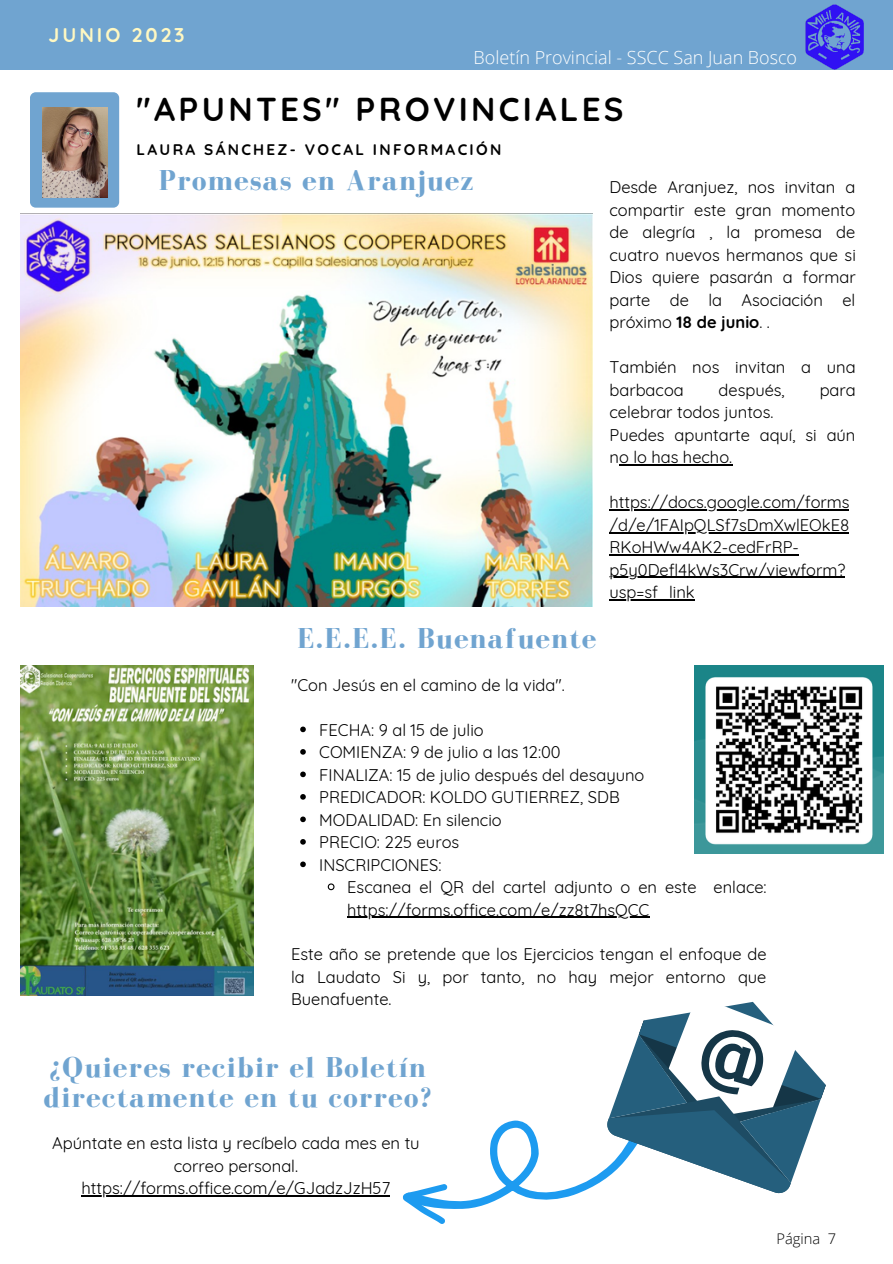
<style>
.page{position:relative;width:893px;height:1264px;background:#fff}
.page>*{position:absolute;margin:0;border:0;box-sizing:border-box;transform-origin:0 0}
.t1{font:700 33px "Quicksand";letter-spacing:.1em;color:#000}
.t2{font:700 29.55px/29.2px "Bodoni FLF";letter-spacing:.045em;color:#70a4d0}
.t3{font:700 19.8px "Quicksand";letter-spacing:.15em;color:#fff8c2}
.t4{font:300 18px "Open Sans";color:#fff}
.t5{font:16.65px/22.5px "Quicksand";color:#000;text-align:center}
.t6{font:16.5px/22.5px "Quicksand";color:#000}
.t7{font:700 15.3px "Quicksand";letter-spacing:.15em;color:#000}
.t8{font:300 14.7px "Open Sans";color:#000}
.s1{font-weight:700}
</style>
<div class="page">
<div style="left:0;top:1px;width:892px;height:69px;background:#70a4d0"></div>
<img style="left:805px;top:5px;width:59px;height:65px">
<div style="left:30px;top:92px;width:89px;height:116px;background:#70a4d0;border-radius:6px"></div>
<img style="left:42px;top:107px;width:65px;height:90px">
<img style="left:20px;top:665px;width:233px;height:330px">
<img style="left:694px;top:665px;width:189px;height:189px">
<svg style="left:300px;top:726px;width:6px;height:6px"></svg>
<svg style="left:300px;top:749px;width:6px;height:5px"></svg>
<svg style="left:300px;top:771px;width:6px;height:6px"></svg>
<svg style="left:300px;top:794px;width:6px;height:5px"></svg>
<svg style="left:300px;top:816px;width:6px;height:6px"></svg>
<svg style="left:300px;top:839px;width:6px;height:5px"></svg>
<svg style="left:300px;top:861px;width:6px;height:6px"></svg>
<svg style="left:327px;top:883px;width:8px;height:8px"></svg>
<hr style="left:347px;top:916px;width:302px;height:1px;background:#000">
<svg style="left:402px;top:1001px;width:423px;height:223px"></svg>
<img style="left:20px;top:213px;width:572px;height:393px">
<hr style="left:81px;top:1195px;width:309px;height:1px;background:#000">
<hr style="left:619px;top:464px;width:113px;height:1px;background:#000">
<hr style="left:609px;top:509px;width:240px;height:1px;background:#000">
<hr style="left:609px;top:532px;width:240px;height:1px;background:#000">
<hr style="left:609px;top:554px;width:189px;height:1px;background:#000">
<hr style="left:609px;top:577px;width:236px;height:1px;background:#000">
<hr style="left:609px;top:599px;width:85px;height:1px;background:#000">
<p class="t3" style="left:49px;top:22px;width:138px">JUNIO 2023</p>
<p class="t4" style="left:473px;top:45px;width:325px">Boletín Provincial - SSCC San Juan Bosco</p>
<p class="t1" style="left:137px;top:88px;width:488px">"APUNTES" PROVINCIALES</p>
<p class="t7" style="left:137px;top:140px;width:366px">LAURA SÁNCHEZ- VOCAL INFORMACIÓN</p>
<p class="t2" style="left:159px;top:165px;width:316px">Promesas en Aranjuez</p>
<p class="t2" style="left:297px;top:623px;width:300px">E.E.E.E. Buenafuente</p>
<p class="t6" style="left:291px;top:673px;width:275px">"Con Jesús en el camino de la vida".</p>
<p class="t6" style="left:609px;top:176px;width:248px;text-align:justify">Desde Aranjuez, nos invitan a compartir este gran momento de alegría , la promesa de cuatro nuevos hermanos que si Dios quiere pasarán a formar parte de la Asociación el próximo <span class="s1">18 de junio</span>. .</p>
<p class="t6" style="left:609px;top:356px;width:248px">También nos invitan a una barbacoa</p>
<p class="t6" style="left:718px;top:378px;width:68px">después,</p>
<p class="t6" style="left:819px;top:378px;width:38px">para</p>
<p class="t6" style="left:609px;top:401px;width:165px">celebrar todos juntos.</p>
<p class="t6" style="left:609px;top:423px;width:247px">Puedes apuntarte aquí, si aún no lo has hecho.</p>
<p class="t6" style="left:609px;top:491px;width:241px">https://docs.google.com/forms /d/e/1FAIpQLSf7sDmXwlEOkE8<br>RKoHWw4AK2-cedFrRP&shy;p5y0Defl4kWs3Crw/viewform? usp=sf_link</p>
<p class="t6" style="left:319px;top:718px;width:166px">FECHA: 9 al 15 de julio</p>
<p class="t6" style="left:319px;top:740px;width:243px">COMIENZA: 9 de julio a las 12:00</p>
<p class="t6" style="left:319px;top:763px;width:327px">FINALIZA: 15 de julio después del desayuno</p>
<p class="t6" style="left:319px;top:785px;width:302px">PREDICADOR: KOLDO GUTIERREZ, SDB</p>
<p class="t6" style="left:319px;top:808px;width:184px">MODALIDAD: En silencio</p>
<p class="t6" style="left:319px;top:830px;width:141px">PRECIO: 225 euros</p>
<p class="t6" style="left:319px;top:853px;width:124px">INSCRIPCIONES:</p>
<p class="t6" style="left:347px;top:875px;width:421px">Escanea el QR del cartel adjunto o en este enlace: https://forms.office.com/e/zz8t7hsQCC</p>
<p class="t6" style="left:291px;top:943px;width:477px;text-align:justify">Este año se pretende que los Ejercicios tengan el enfoque de la Laudato Si y, por tanto, no hay mejor entorno que Buenafuente.</p>
<p class="t2" style="left:43px;top:1052px;width:389px">¿Quieres recibir el Boletín directamente en tu correo?</p>
<p class="t5" style="left:52px;top:1131px;width:369px">Apúntate en esta lista y recíbelo cada mes en tu correo personal.</p>
<p class="t5" style="left:81px;top:1176px;width:310px">https://forms.office.com/e/GJadzJzH57</p>
<p class="t8" style="left:776px;top:1227px;width:61px">Página 7</p>
</div>
